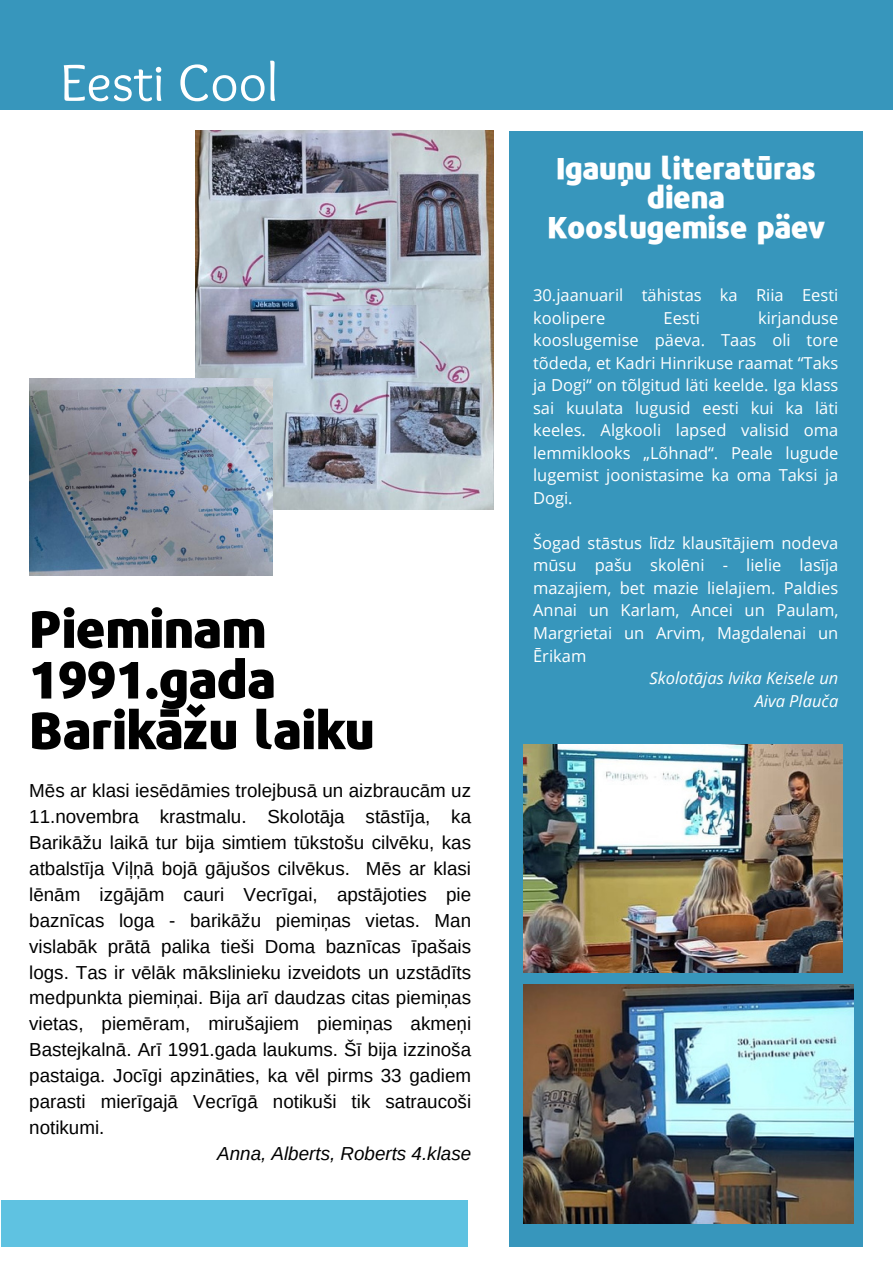
<style>
.page{position:relative;width:893px;height:1264px;background:#fff}
.page>*{position:absolute;margin:0;border:0;box-sizing:border-box;transform-origin:0 0}
.t1{font:54px "Sukar";color:#fff}
.t2{font:900 51px/50.7px "Repo";color:#000}
.t3{font:900 29.85px/29.2px "Repo";color:#fff;text-align:center}
.t4{font:18.75px "Arimo";color:#000}
.t5{font:italic 18.75px "Arimo";color:#000}
.t6{font:16.5px/22.5px "Open Sans";color:#fff;text-align:justify}
.t7{font:italic 16.5px "Open Sans";color:#fff}
</style>
<div class="page">
<div style="left:0;top:0;width:892px;height:109px;background:#3796bc"></div>
<div style="left:2px;top:1200px;width:466px;height:46px;background:#5fc2e1"></div>
<div style="left:509px;top:131px;width:353px;height:1115px;background:#3796bc"></div>
<img style="left:196px;top:130px;width:297px;height:379px">
<img style="left:29px;top:378px;width:243px;height:197px">
<img style="left:523px;top:744px;width:319px;height:228px">
<img style="left:523px;top:984px;width:330px;height:239px">
<h1 class="t1" style="left:60px;top:52px;width:220px">Eesti Cool</h1>
<h4 class="t2" style="left:29px;top:601px;width:347px">Pieminam<br>1991.gada<br>Barikāžu laiku</h4>
<h3 class="t4" style="left:29px;top:780px;width:443px">Mēs ar klasi iesēdāmies trolejbusā un aizbraucām uz</h3>
<h3 class="t4" style="left:29px;top:806px;width:443px">11.novembra krastmalu. Skolotāja stāstīja, ka</h3>
<h3 class="t4" style="left:29px;top:832px;width:443px">Barikāžu laikā tur bija simtiem tūkstošu cilvēku, kas</h3>
<h3 class="t4" style="left:29px;top:858px;width:443px">atbalstīja Viļņā bojā gājušos cilvēkus. Mēs ar klasi</h3>
<h3 class="t4" style="left:29px;top:883px;width:443px">lēnām izgājām cauri Vecrīgai, apstājoties pie</h3>
<h3 class="t4" style="left:29px;top:909px;width:443px">baznīcas loga - barikāžu piemiņas vietas. Man</h3>
<h3 class="t4" style="left:29px;top:935px;width:443px">vislabāk prātā palika tieši Doma baznīcas īpašais</h3>
<h3 class="t4" style="left:29px;top:961px;width:443px">logs. Tas ir vēlāk mākslinieku izveidots un uzstādīts</h3>
<h3 class="t4" style="left:29px;top:987px;width:443px">medpunkta piemiņai. Bija arī daudzas citas piemiņas</h3>
<h3 class="t4" style="left:29px;top:1013px;width:443px">vietas, piemēram, mirušajiem piemiņas akmeņi</h3>
<h3 class="t4" style="left:29px;top:1039px;width:443px">Bastejkalnā. Arī 1991.gada laukums. Šī bija izzinoša</h3>
<h3 class="t4" style="left:29px;top:1065px;width:443px">pastaiga. Jocīgi apzināties, ka vēl pirms 33 gadiem</h3>
<h3 class="t4" style="left:29px;top:1090px;width:443px">parasti mierīgajā Vecrīgā notikuši tik satraucoši</h3>
<h3 class="t4" style="left:29px;top:1116px;width:77px">notikumi.</h3>
<h3 class="t5" style="left:217px;top:1142px;width:255px">Anna, Alberts, Roberts 4.klase</h3>
<p class="t3" style="left:547px;top:153px;width:278px">Igauņu literatūras diena<br>Kooslugemise päev</p>
<p class="t6" style="left:533px;top:284px;width:307px">30.jaanuaril tähistas ka Riia Eesti koolipere</p>
<p class="t6" style="left:533px;top:306px;width:307px;text-indent:225px">kirjanduse kooslugemise päeva. Taas oli tore tõdeda, et Kadri Hinrikuse raamat “Taks ja Dogi“ on tõlgitud läti keelde. Iga klass sai kuulata lugusid eesti kui ka läti keeles. Algkooli lapsed valisid oma lemmiklooks „Lõhnad“. Peale lugude lugemist joonistasime ka oma Taksi ja Dogi.</p>
<p class="t6" style="left:533px;top:531px;width:307px">Šogad stāstus līdz klausītājiem nodeva mūsu pašu skolēni - lielie lasīja mazajiem, bet mazie lielajiem. Paldies Annai un Karlam, Ancei un Paulam, Margrietai un Arvim, Magdalenai un Ērikam</p>
<p class="t7" style="left:649px;top:666px;width:190px">Skolotājas Ivika Keisele un</p>
<p class="t7" style="left:754px;top:689px;width:85px">Aiva Plauča</p>
<p class="t6" style="left:663px;top:306px;width:38px">Eesti</p>
</div>
